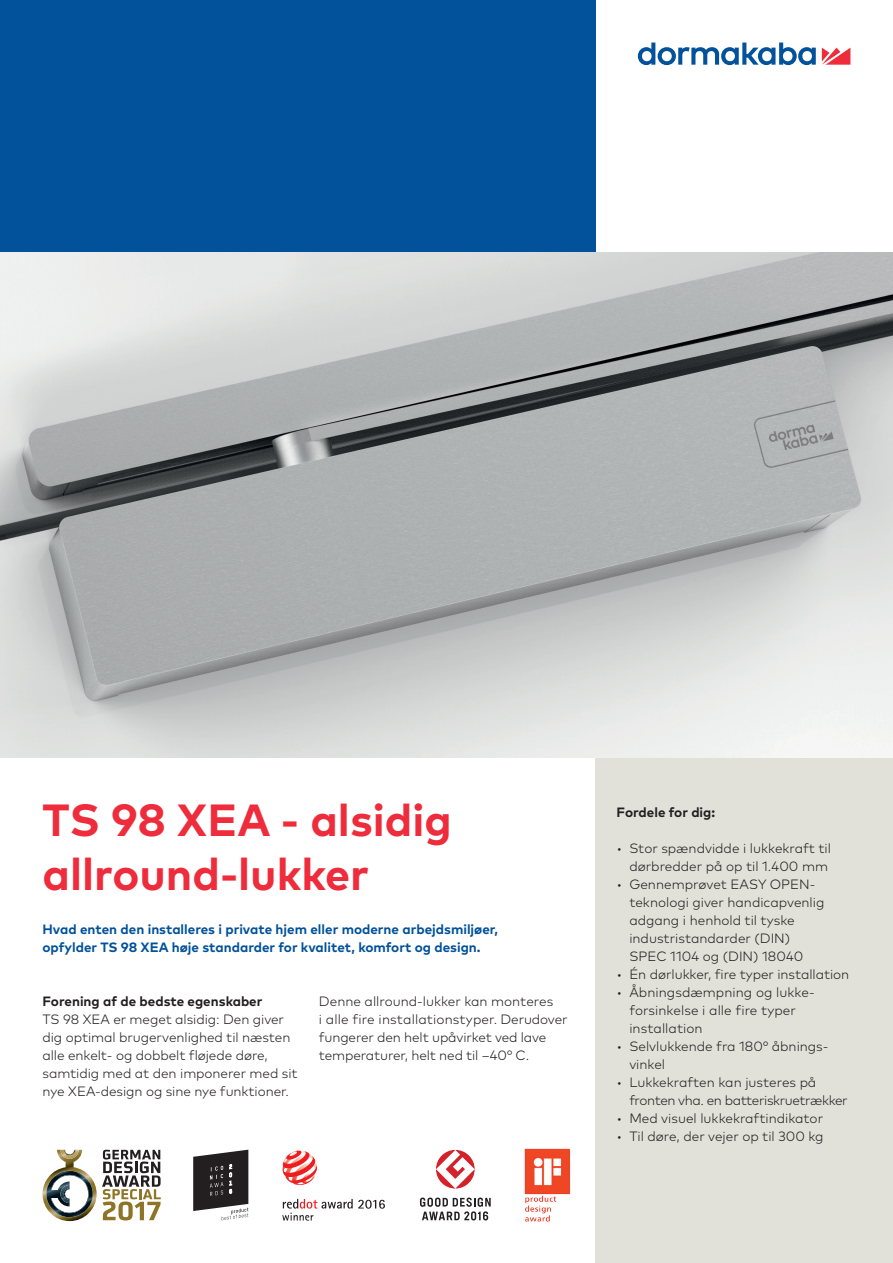
<style>
.page{position:relative;width:893px;height:1263px;background:#fff}
.page>*{position:absolute;margin:0;border:0;box-sizing:border-box;transform-origin:0 0}
.t1{font:700 45px/54px "Mark Pro";color:#ee2c3b}
.t2{font:300 13.5px/18px "Mark Pro";color:#231f20}
.Lead_9pt_12pt{font:700 13.5px/18px "Mark Pro";color:#01519b}
.t3{font:300 13.5px/18px "Mark Pro";letter-spacing:-.03em;color:#231f20}
.Paragraph_Title_9pt{font:700 13.5px "Mark Pro";color:#231f20}
</style>
<div class="page">
<div style="left:0;top:0;width:595px;height:253px;background:#01519b"></div>
<svg style="left:822px;top:48px;width:28px;height:17px"></svg>
<svg style="left:638px;top:43px;width:178px;height:22px"></svg>
<div style="left:595px;top:758px;width:298px;height:505px;background:#e2e1d9"></div>
<img style="left:0;top:253px;width:893px;height:505px">
<svg style="left:436px;top:1150px;width:39px;height:38px"></svg>
<svg style="left:420px;top:1197px;width:71px;height:23px"></svg>
<img style="left:43px;top:1150px;width:54px;height:71px">
<svg style="left:61px;top:1150px;width:18px;height:9px"></svg>
<svg style="left:46px;top:1171px;width:47px;height:46px"></svg>
<svg style="left:102px;top:1150px;width:59px;height:70px"></svg>
<svg style="left:193px;top:1150px;width:55px;height:70px"></svg>
<img style="left:525px;top:1149px;width:46px;height:72px">
<svg style="left:283px;top:1150px;width:34px;height:35px"></svg>
<svg style="left:282px;top:1199px;width:103px;height:21px"></svg>
<p class="t1" style="left:43px;top:789px;width:411px">TS 98 XEA - alsidig allround-lukker</p>
<p class="Lead_9pt_12pt" style="left:43px;top:919px;width:457px">Hvad enten den installeres i private hjem eller moderne arbejdsmiljøer, opfylder TS 98 XEA høje standarder for kvalitet, komfort og design.</p>
<p class="Paragraph_Title_9pt" style="left:43px;top:990px;width:221px">Forening af de bedste egenskaber</p>
<p class="t2" style="left:43px;top:1009px;width:257px">TS 98 XEA er meget alsidig: Den giver dig optimal brugervenlighed til næsten alle enkelt- og dobbelt fløjede døre, samtidig med at den imponerer med sit nye XEA-design og sine nye funktioner.</p>
<p class="t2" style="left:319px;top:991px;width:250px">Denne allround-lukker kan monteres<br>i alle fire installationstyper. Derudover fungerer den helt upåvirket ved lave temperaturer, helt ned til –40° C.</p>
<p class="Paragraph_Title_9pt" style="left:617px;top:801px;width:100px">Fordele for dig:</p>
<p class="t2" style="left:617px;top:838px;width:216px;text-align:right">• Stor spændvidde i lukkekraft til dørbredder på op til 1.400 mm</p>
<p class="t2" style="left:629px;top:874px;width:197px;text-indent:-13px">• Gennemprøvet EASY OPEN&shy;teknologi giver handicapvenlig adgang i henhold til tyske industristandarder (DIN)<br>SPEC 1104 og (DIN) 18040</p>
<p class="t2" style="left:617px;top:964px;width:234px">• Én dørlukker, fire typer installation</p>
<p class="t2" style="left:629px;top:982px;width:185px;text-indent:-13px">• Åbningsdæmpning og lukke&shy;forsinkelse i alle fire typer installation</p>
<p class="t2" style="left:629px;top:1036px;width:199px;text-indent:-13px">• Selvlukkende fra 180° åbnings&shy;vinkel</p>
<p class="t3" style="left:629px;top:1072px;width:220px;text-indent:-13px">• Lukkekraften kan justeres på fronten vha. en batteriskruetrækker</p>
<p class="t2" style="left:617px;top:1108px;width:208px">• Med visuel lukkekraftindikator</p>
<p class="t2" style="left:617px;top:1126px;width:209px">• Til døre, der vejer op til 300 kg</p>
</div>
